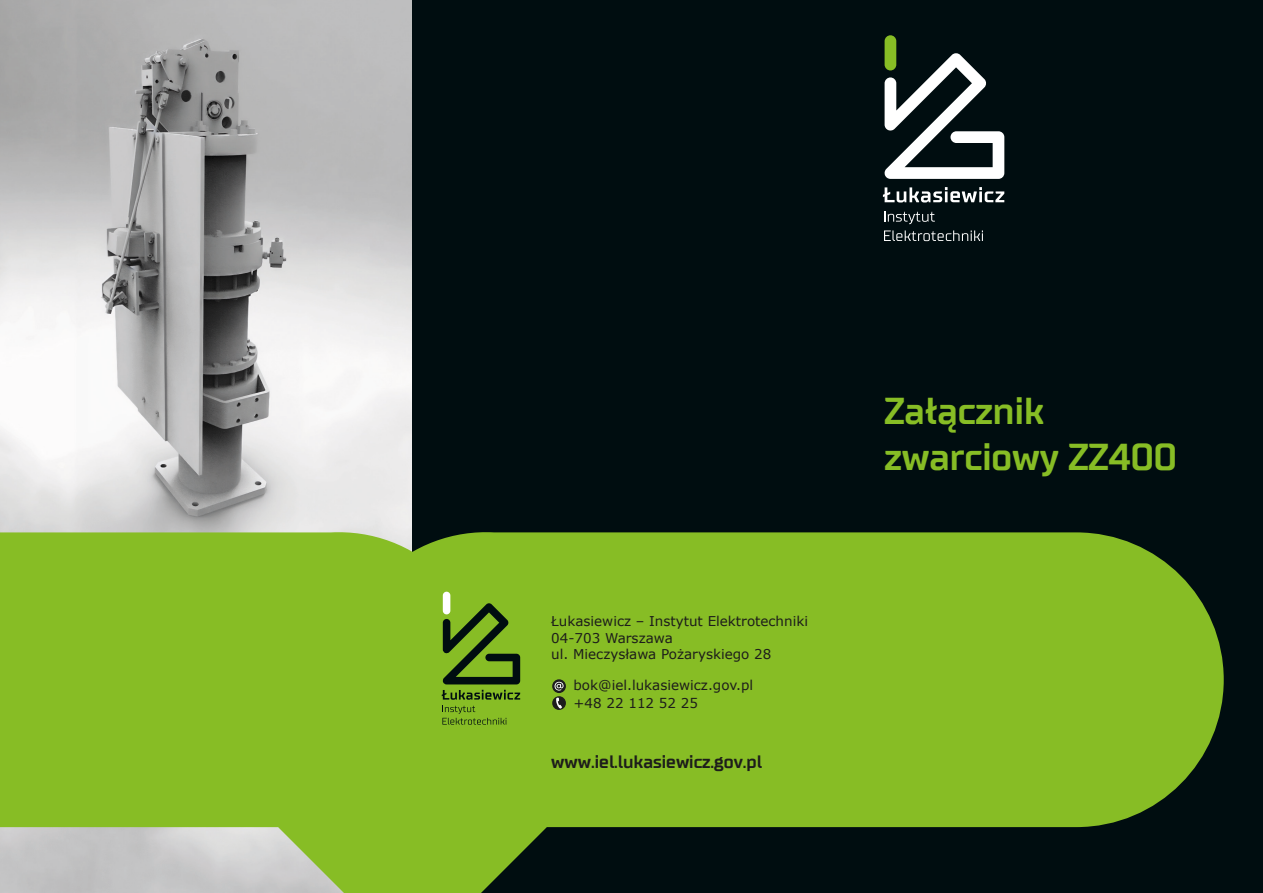
<style>
.page{position:relative;width:1263px;height:893px;background:#fff}
.page>*{position:absolute;margin:0;border:0;box-sizing:border-box;transform-origin:0 0}
.t1{font:700 37.5px "TT Supermolot";color:#87bd25}
.t2{font:700 18px "TT Supermolot";color:#1d1d1b}
.t3{font:13.5px "Verdana";color:#1d1d1b}
</style>
<div class="page">
<img style="left:0;top:0;width:412px;height:530px">
<div style="left:412px;top:0;width:851px;height:893px;background:#000d10"></div>
<svg style="left:0;top:530px;width:216px;height:363px;background:#92be43"></svg>
<svg style="left:216px;top:530px;width:1008px;height:363px;fill:#87bd25"></svg>
<svg style="left:884px;top:53px;width:120px;height:126px"></svg>
<div style="left:884px;top:35px;width:12px;height:35px;background:#87bd25;border-radius:6px"></div>
<svg style="left:883px;top:187px;width:121px;height:15px"></svg>
<svg style="left:884px;top:211px;width:51px;height:13px"></svg>
<svg style="left:884px;top:230px;width:99px;height:11px"></svg>
<svg style="left:442px;top:603px;width:78px;height:81px"></svg>
<div style="left:443px;top:592px;width:7px;height:22px;background:#fff;border-radius:4px"></div>
<svg style="left:442px;top:690px;width:78px;height:35px;background:#709f21"></svg>
<svg style="left:552px;top:679px;width:14px;height:14px"></svg>
<svg style="left:554px;top:682px;width:10px;height:9px"></svg>
<svg style="left:552px;top:696px;width:14px;height:14px"></svg>
<svg style="left:556px;top:698px;width:6px;height:11px"></svg>
<p class="t3" style="left:551px;top:612px;width:258px">Łukasiewicz – Instytut Elektrotechniki</p>
<p class="t3" style="left:551px;top:629px;width:123px">04-703 Warszawa</p>
<p class="t3" style="left:551px;top:645px;width:222px">ul. Mieczysława Pożaryskiego 28</p>
<p class="t3" style="left:573px;top:676px;width:181px">bok@iel.lukasiewicz.gov.pl</p>
<p class="t3" style="left:573px;top:693px;width:126px">+48 22 112 52 25</p>
<p class="t2" style="left:551px;top:750px;width:212px">www.iel.lukasiewicz.gov.pl</p>
<p class="t1" style="left:884px;top:388px;width:161px">Załącznik</p>
<p class="t1" style="left:884px;top:433px;width:294px">zwarciowy ZZ400</p>
</div>
